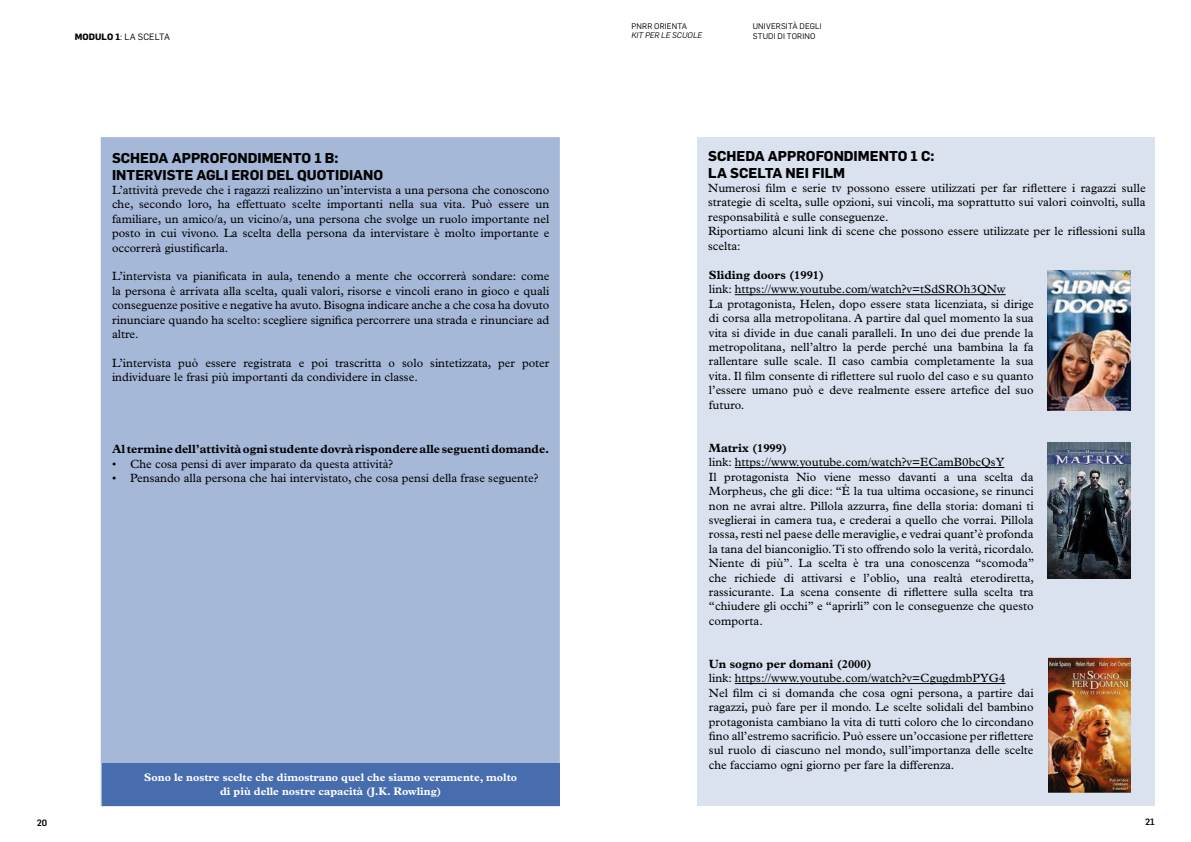
<style>
.page{position:relative;width:1191px;height:842px;background:#fff}
.page>*{position:absolute;margin:0;border:0;box-sizing:border-box;transform-origin:0 0}
.t1{font:700 14px/16.8px "Flama";color:#020203}
.t2{font:12px/14.4px "Plantin Std";color:#020203}
.t3{font:700 12px "Plantin Std";color:#020203}
.t4{font:700 11px/14.4px "Plantin Std";color:#fff;text-align:center}
.t5{font:9px "Flama";letter-spacing:.01em;color:#000}
.t6{font:500 9px "Flama";color:#000}
.t7{font:8px/9.6px "Flama";letter-spacing:.015em;color:#000}
.t8{font:italic 8px "Flama";letter-spacing:.005em;color:#000}
.s1{font-weight:700}
</style>
<div class="page">
<div style="left:697px;top:137px;width:458px;height:669px;background:#dae2ef"></div>
<div style="left:101px;top:137px;width:458px;height:669px;background:#a5b8d8"></div>
<div style="left:102px;top:763px;width:457px;height:43px;background:#476daf"></div>
<hr style="left:735px;top:294px;width:270px;height:1px;background:#020203">
<hr style="left:735px;top:467px;width:269px;height:1px;background:#020203">
<hr style="left:735px;top:683px;width:270px;height:1px;background:#020203">
<img style="left:1047px;top:271px;width:83px;height:140px">
<img style="left:1047px;top:442px;width:83px;height:137px">
<img style="left:1048px;top:658px;width:82px;height:135px">
<p class="t7" style="left:631px;top:21px;width:57px">PNRR ORIENTA</p>
<p class="t5" style="left:75px;top:31px;width:97px"><span class="s1">MODULO 1</span>: LA SCELTA</p>
<p class="t8" style="left:631px;top:30px;width:72px">KIT PER LE SCUOLE</p>
<p class="t7" style="left:752px;top:21px;width:70px">UNIVERSITÀ DEGLI<br>STUDI DI TORINO</p>
<p class="t1" style="left:112px;top:148px;width:273px">SCHEDA APPROFONDIMENTO 1 B:<br>INTERVISTE AGLI EROI DEL QUOTIDIANO</p>
<p class="t2" style="left:112px;top:183px;width:439px;text-align:justify">L’attività prevede che i ragazzi realizzino un’intervista a una persona che conoscono che, secondo loro, ha effettuato scelte importanti nella sua vita. Può essere un familiare, un amico/a, un vicino/a, una persona che svolge un ruolo importante nel posto in cui vivono. La scelta della persona da intervistare è molto importante e occorrerà giustificarla.</p>
<p class="t2" style="left:112px;top:269px;width:439px;text-align:justify">L’intervista va pianificata in aula, tenendo a mente che occorrerà sondare: come la persona è arrivata alla scelta, quali valori, risorse e vincoli erano in gioco e quali conseguenze positive e negative ha avuto. Bisogna indicare anche a che cosa ha dovuto rinunciare quando ha scelto: scegliere significa percorrere una strada e rinunciare ad altre.</p>
<p class="t2" style="left:112px;top:356px;width:439px">L’intervista può essere registrata e poi trascritta o solo sintetizzata, per poter individuare le frasi più importanti da condividere in classe.</p>
<p class="t3" style="left:112px;top:442px;width:439px">Al termine dell’attività ogni studente dovrà rispondere alle seguenti domande.</p>
<p class="t2" style="left:112px;top:456px;width:282px">• Che cosa pensi di aver imparato da questa attività?</p>
<p class="t2" style="left:112px;top:471px;width:428px">• Pensando alla persona che hai intervistato, che cosa pensi della frase seguente?</p>
<p class="t4" style="left:144px;top:770px;width:374px">Sono le nostre scelte che dimostrano quel che siamo veramente, molto di più delle nostre capacità (J.K. Rowling)</p>
<p class="t1" style="left:708px;top:146px;width:228px">SCHEDA APPROFONDIMENTO 1 C:<br>LA SCELTA NEI FILM</p>
<p class="t2" style="left:708px;top:181px;width:439px">Numerosi film e serie tv possono essere utilizzati per far riflettere i ragazzi sulle strategie di scelta, sulle opzioni, sui vincoli, ma soprattutto sui valori coinvolti, sulla responsabilità e sulle conseguenze.<br>Riportiamo alcuni link di scene che possono essere utilizzate per le riflessioni sulla scelta:</p>
<p class="t3" style="left:709px;top:268px;width:117px">Sliding doors (1991)</p>
<p class="t2" style="left:709px;top:282px;width:326px">link: https://www.youtube.com/watch?v=tSdSROh3QNw<br>La protagonista, Helen, dopo essere stata licenziata, si dirige di corsa alla metropolitana. A partire dal quel momento la sua vita si divide in due canali paralleli. In uno dei due prende la metropolitana, nell’altro la perde perché una bambina la fa rallentare sulle scale. Il caso cambia completamente la sua vita. Il film consente di riflettere sul ruolo del caso e su quanto l’essere umano può e deve realmente essere artefice del suo futuro.</p>
<p class="t3" style="left:709px;top:441px;width:80px">Matrix (1999)</p>
<p class="t2" style="left:709px;top:455px;width:327px">link: https://www.youtube.com/watch?v=ECamB0bcQsY<br>Il protagonista Nio viene messo davanti a una scelta da Morpheus, che gli dice: “È la tua ultima occasione, se rinunci non ne avrai altre. Pillola azzurra, fine della storia: domani ti sveglierai in camera tua, e crederai a quello che vorrai. Pillola rossa, resti nel paese delle meraviglie, e vedrai quant’è profonda la tana del bianconiglio. Ti sto offrendo solo la verità, ricordalo.<br>Niente di più”. La scelta è tra una conoscenza “scomoda” che richiede di attivarsi e l’oblio, una realtà eterodiretta, rassicurante. La scena consente di riflettere sulla scelta tra “chiudere gli occhi” e “aprirli” con le conseguenze che questo comporta.</p>
<p class="t3" style="left:709px;top:657px;width:164px">Un sogno per domani (2000)</p>
<p class="t2" style="left:709px;top:671px;width:326px">link: https://www.youtube.com/watch?v=CgugdmbPYG4<br>Nel film ci si domanda che cosa ogni persona, a partire dai ragazzi, può fare per il mondo. Le scelte solidali del bambino protagonista cambiano la vita di tutti coloro che lo circondano fino all’estremo sacrificio. Può essere un’occasione per riflettere sul ruolo di ciascuno nel mondo, sull’importanza delle scelte che facciamo ogni giorno per fare la differenza.</p>
<p class="t6" style="left:37px;top:816px;width:12px">20</p>
<p class="t6" style="left:1145px;top:816px;width:11px">21</p>
</div>
